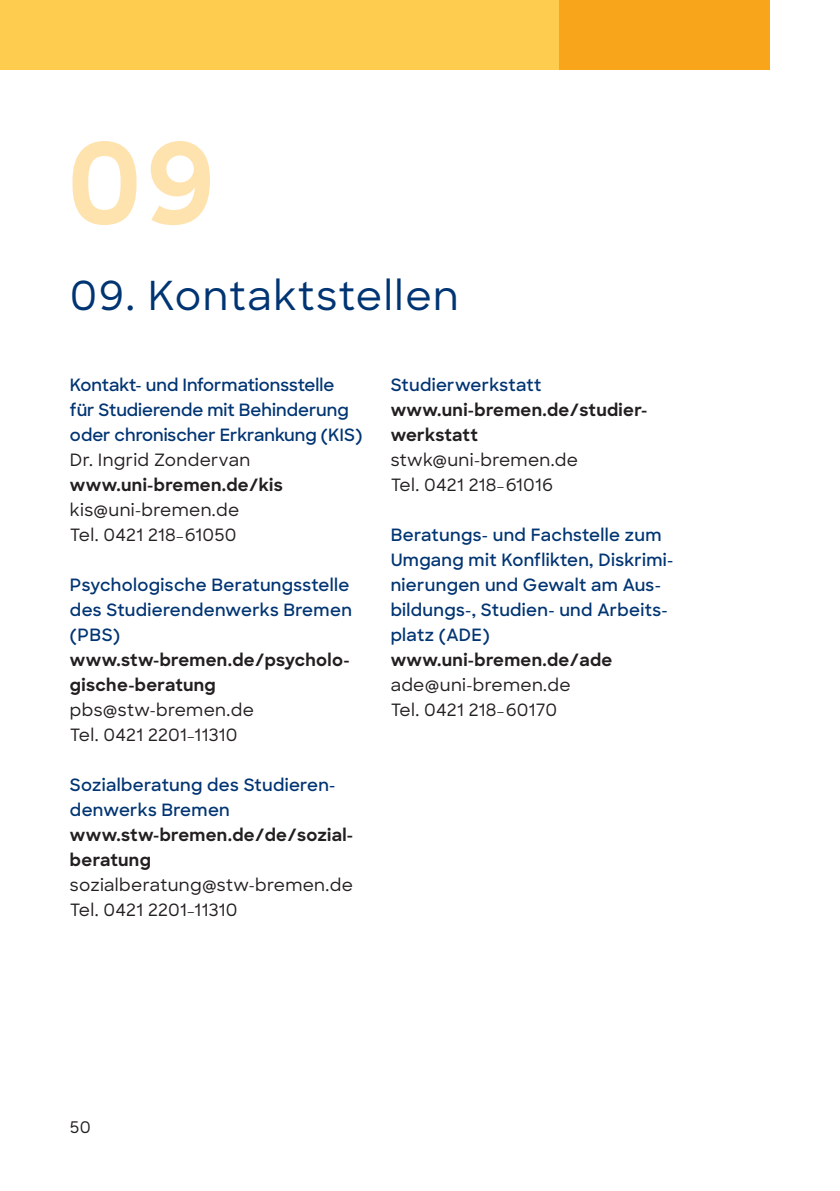
<style>
.page{position:relative;width:840px;height:1191px;background:#fff}
.page>*{position:absolute;margin:0;border:0;box-sizing:border-box;transform-origin:0 0}
.t1{font:700 112px "Sharp Sans";color:#fee3af}
.t2{font:500 40px "Sharp Sans";letter-spacing:.04em;color:#013472}
.t3{font:600 17px/25px "Sharp Sans";letter-spacing:.02em;color:#013472}
.t4{font:500 17px/25px "Sharp Sans";letter-spacing:.02em;color:#231f20}
.t5{font:700 17px/25px "Sharp Sans";letter-spacing:.02em;color:#231f20}
.t6{font:600 17px/25px "Sharp Sans";color:#013472}
.t7{font:500 16px "Sharp Sans";color:#231f20}
.s1{font-size:14px}
</style>
<div class="page">
<div style="left:0;top:0;width:559px;height:70px;background:#fecc4e"></div>
<div style="left:559px;top:0;width:210px;height:70px;background:#f9a51b"></div>
<h1 class="t1" style="left:67px;top:100px;width:150px">09</h1>
<h2 class="t2" style="left:70px;top:266px;width:390px">09. Kontaktstellen</h2>
<p class="t6" style="left:70px;top:372px;width:293px">Kontakt- und Informationsstelle für Studierende mit Behinderung oder chronischer Erkrankung (KIS)</p>
<p class="t4" style="left:70px;top:447px;width:182px">Dr. Ingrid Zondervan</p>
<p class="t5" style="left:70px;top:472px;width:214px">www.uni-bremen.de/kis</p>
<p class="t4" style="left:70px;top:497px;width:171px">kis@uni-bremen.de<br>Tel. 0421 218<span class="s1">–</span>61050</p>
<p class="t3" style="left:70px;top:572px;width:283px">Psychologische Beratungsstelle des Studierendenwerks Bremen (PBS)</p>
<p class="t5" style="left:70px;top:647px;width:281px">www.stw-bremen.de/psycholo&shy;gische-beratung</p>
<p class="t4" style="left:70px;top:697px;width:185px">pbs@stw-bremen.de<br>Tel. 0421 2201<span class="s1">–</span>11310</p>
<p class="t3" style="left:70px;top:772px;width:267px">Sozialberatung des Studieren&shy;denwerks Bremen</p>
<p class="t5" style="left:70px;top:822px;width:284px">www.stw-bremen.de/de/sozial&shy;beratung</p>
<p class="t4" style="left:70px;top:872px;width:284px">sozialberatung@stw-bremen.de<br>Tel. 0421 2201<span class="s1">–</span>11310</p>
<p class="t3" style="left:390px;top:372px;width:152px">Studierwerkstatt</p>
<p class="t5" style="left:390px;top:397px;width:258px">www.uni-bremen.de/studier&shy;werkstatt</p>
<p class="t4" style="left:390px;top:447px;width:189px">stwk@uni-bremen.de<br>Tel. 0421 218<span class="s1">–</span>61016</p>
<p class="t3" style="left:390px;top:522px;width:284px">Beratungs- und Fachstelle zum<br>Umgang mit Konflikten, Diskrimi&shy;nierungen und Gewalt am Aus&shy;bildungs-, Studien- und Arbeits&shy;platz (ADE)</p>
<p class="t5" style="left:390px;top:647px;width:223px">www.uni-bremen.de/ade</p>
<p class="t4" style="left:390px;top:672px;width:181px">ade@uni-bremen.de<br>Tel. 0421 218<span class="s1">–</span>60170</p>
<p class="t7" style="left:70px;top:1115px;width:22px">50</p>
</div>
